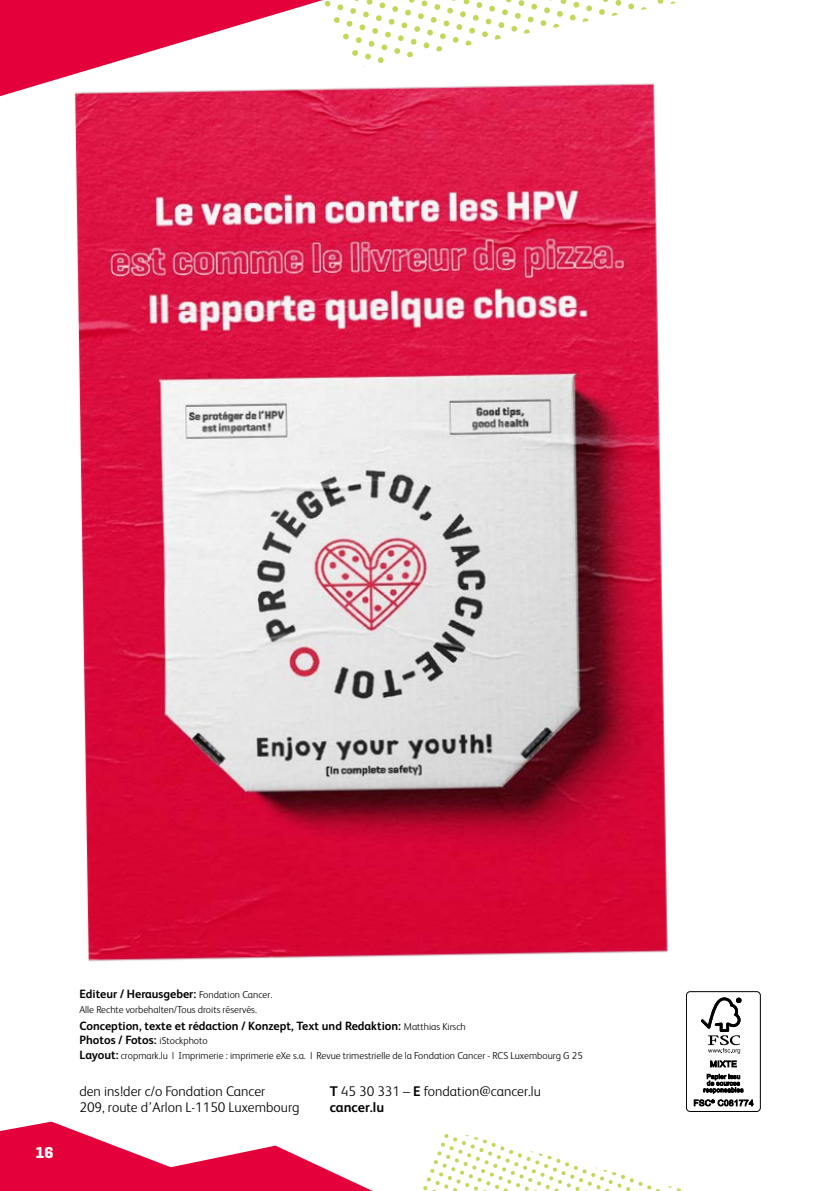
<style>
.page{position:relative;width:840px;height:1191px;background:#fff}
.page>*{position:absolute;margin:0;border:0;box-sizing:border-box;transform-origin:0 0}
.t1{font:700 16px "Geogrotesque";color:#fff}
.t2{font:300 14px "FS Albert";color:#000}
.t3{font:700 14px "FS Albert";color:#000}
.t4{font:700 12px/14.4px "FS Albert";color:#000}
.t5{font:300 10px "FS Albert";color:#000}
.s1{font-weight:300;font-size:10px}
.s2{font-weight:700;font-size:12px}
.s3{font-weight:700}
</style>
<div class="page">
<div style="left:333px;top:17px;width:7px;height:6px;background:#c5d65a;border-radius:2px"></div>
<svg style="left:337px;top:4px;width:6px;height:7px"></svg>
<svg style="left:342px;top:33px;width:7px;height:7px"></svg>
<svg style="left:346px;top:21px;width:6px;height:6px"></svg>
<svg style="left:350px;top:8px;width:6px;height:6px"></svg>
<svg style="left:352px;top:50px;width:6px;height:6px"></svg>
<div style="left:355px;top:37px;width:7px;height:6px;background:#c5d65a;border-radius:2px"></div>
<div style="left:359px;top:24px;width:6px;height:7px;background:#c5d65a;border-radius:2px"></div>
<svg style="left:362px;top:11px;width:7px;height:7px"></svg>
<svg style="left:366px;top:0;width:6px;height:5px"></svg>
<svg style="left:364px;top:53px;width:7px;height:7px"></svg>
<svg style="left:368px;top:41px;width:6px;height:6px"></svg>
<svg style="left:372px;top:28px;width:6px;height:6px"></svg>
<div style="left:375px;top:15px;width:7px;height:6px;background:#c5d65a;border-radius:2px"></div>
<div style="left:379px;top:2px;width:6px;height:7px;background:#c5d65a;border-radius:2px"></div>
<div style="left:377px;top:57px;width:7px;height:6px;background:#c5d65a;border-radius:2px"></div>
<div style="left:381px;top:44px;width:6px;height:7px;background:#c5d65a;border-radius:2px"></div>
<svg style="left:384px;top:31px;width:7px;height:7px"></svg>
<svg style="left:388px;top:19px;width:6px;height:6px"></svg>
<svg style="left:392px;top:6px;width:6px;height:6px"></svg>
<svg style="left:394px;top:48px;width:6px;height:6px"></svg>
<div style="left:397px;top:35px;width:7px;height:6px;background:#c5d65a;border-radius:2px"></div>
<div style="left:401px;top:22px;width:6px;height:7px;background:#c5d65a;border-radius:2px"></div>
<svg style="left:404px;top:9px;width:7px;height:7px"></svg>
<svg style="left:408px;top:0;width:6px;height:3px"></svg>
<svg style="left:406px;top:51px;width:7px;height:7px"></svg>
<svg style="left:410px;top:39px;width:6px;height:6px"></svg>
<svg style="left:414px;top:26px;width:6px;height:6px"></svg>
<svg style="left:417px;top:13px;width:7px;height:6px"></svg>
<div style="left:421px;top:0;width:6px;height:7px;background:#c5d65a;border-radius:2px"></div>
<div style="left:423px;top:42px;width:6px;height:7px;background:#c5d65a;border-radius:2px"></div>
<svg style="left:426px;top:29px;width:7px;height:7px"></svg>
<svg style="left:430px;top:17px;width:6px;height:6px"></svg>
<svg style="left:434px;top:4px;width:6px;height:6px"></svg>
<svg style="left:436px;top:46px;width:6px;height:6px"></svg>
<svg style="left:439px;top:33px;width:7px;height:6px"></svg>
<div style="left:443px;top:20px;width:6px;height:7px;background:#c5d65a;border-radius:2px"></div>
<svg style="left:446px;top:7px;width:7px;height:7px"></svg>
<svg style="left:452px;top:37px;width:6px;height:6px"></svg>
<svg style="left:456px;top:24px;width:6px;height:6px"></svg>
<svg style="left:459px;top:11px;width:7px;height:6px"></svg>
<svg style="left:463px;top:0;width:6px;height:5px"></svg>
<svg style="left:465px;top:40px;width:6px;height:7px"></svg>
<svg style="left:468px;top:27px;width:7px;height:7px"></svg>
<svg style="left:472px;top:15px;width:6px;height:6px"></svg>
<svg style="left:476px;top:2px;width:6px;height:6px"></svg>
<svg style="left:481px;top:31px;width:7px;height:6px"></svg>
<div style="left:485px;top:18px;width:6px;height:7px;background:#c5d65a;border-radius:2px"></div>
<svg style="left:488px;top:5px;width:7px;height:7px"></svg>
<svg style="left:495px;top:35px;width:5px;height:5px"></svg>
<svg style="left:498px;top:22px;width:6px;height:6px"></svg>
<svg style="left:501px;top:9px;width:7px;height:6px"></svg>
<svg style="left:505px;top:0;width:6px;height:3px"></svg>
<svg style="left:510px;top:25px;width:7px;height:7px"></svg>
<svg style="left:515px;top:13px;width:5px;height:6px"></svg>
<svg style="left:518px;top:0;width:6px;height:6px"></svg>
<svg style="left:523px;top:29px;width:7px;height:7px"></svg>
<div style="left:527px;top:16px;width:6px;height:7px;background:#c5d65a;border-radius:2px"></div>
<svg style="left:530px;top:4px;width:7px;height:6px"></svg>
<svg style="left:540px;top:20px;width:6px;height:6px"></svg>
<svg style="left:543px;top:7px;width:7px;height:7px"></svg>
<svg style="left:552px;top:24px;width:7px;height:6px"></svg>
<svg style="left:557px;top:11px;width:5px;height:6px"></svg>
<svg style="left:560px;top:0;width:6px;height:4px"></svg>
<div style="left:569px;top:14px;width:6px;height:7px;background:#c5d65a;border-radius:2px"></div>
<svg style="left:572px;top:2px;width:7px;height:6px"></svg>
<svg style="left:582px;top:18px;width:6px;height:4px"></svg>
<svg style="left:585px;top:5px;width:7px;height:7px"></svg>
<svg style="left:598px;top:9px;width:7px;height:6px"></svg>
<svg style="left:611px;top:12px;width:6px;height:7px"></svg>
<svg style="left:615px;top:0;width:6px;height:6px"></svg>
<svg style="left:627px;top:3px;width:7px;height:7px"></svg>
<svg style="left:640px;top:7px;width:7px;height:6px"></svg>
<svg style="left:657px;top:0;width:6px;height:4px"></svg>
<svg style="left:669px;top:1px;width:7px;height:7px"></svg>
<svg style="left:0;top:0;width:336px;height:96px"></svg>
<svg style="left:0;top:1121px;width:372px;height:70px"></svg>
<div style="left:685px;top:991px;width:75px;height:120px;border:1px solid #000;border-radius:4px"></div>
<svg style="left:423px;top:997px;width:330px;height:194px"></svg>
<img style="left:59px;top:70px;width:609px;height:892px">
<p class="t1" style="left:35px;top:1142px;width:20px">16</p>
<p class="t4" style="left:79px;top:986px;width:194px">Editeur / Herausgeber: <span class="s1">Fondation Cancer.</span></p>
<p class="t5" style="left:79px;top:1002px;width:179px">Alle Rechte vorbehalten/Tous droits réservés.</p>
<p class="t4" style="left:79px;top:1018px;width:387px">Conception, texte et rédaction / Konzept, Text und Redaktion: <span class="s1">Matthias Kirsch<br></span>Photos / Fotos: <span class="s1">iStockphoto</span></p>
<p class="t5" style="left:79px;top:1049px;width:504px"><span class="s2">Layout:</span> cropmark.lu | Imprimerie : imprimerie eXe s.a. | Revue trimestrielle de la Fondation Cancer - RCS Luxembourg G 25</p>
<p class="t2" style="left:79px;top:1081px;width:187px">den ins!der c/o Fondation Cancer</p>
<p class="t2" style="left:79px;top:1097px;width:221px">209, route d’Arlon L-1150 Luxembourg</p>
<p class="t2" style="left:329px;top:1081px;width:212px"><span class="s3">T</span> 45 30 331 – <span class="s3">E</span> fondation@cancer.lu</p>
<p class="t3" style="left:329px;top:1097px;width:56px">cancer.lu</p>
</div>
